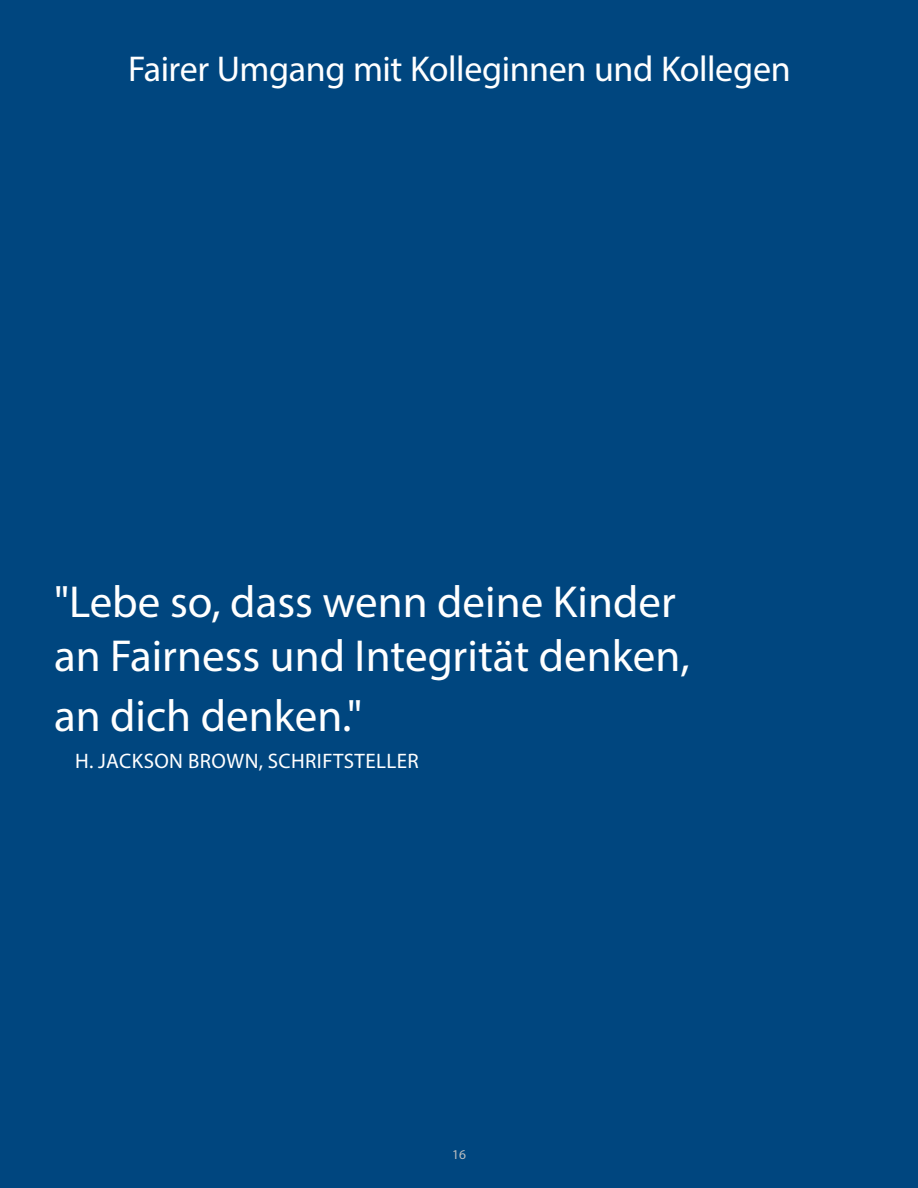
<style>
.page{position:relative;width:918px;height:1188px;background:#00467f}
.page>*{position:absolute;margin:0;border:0;box-sizing:border-box;transform-origin:0 0}
.t1{font:45px/54px "Myriad Pro";color:#fff}
.t2{font:36px "Myriad Pro";letter-spacing:-.015em;color:#fff}
.t3{font:21px "Myriad Pro";letter-spacing:.02em;color:#fff}
.t4{font:13.5px "Myriad Pro";color:#bcbec0}
</style>
<div class="page">
<p class="t2" style="left:128px;top:47px;width:664px">Fairer Umgang mit Kolleginnen und Kollegen</p>
<p class="t1" style="left:54px;top:574px;width:637px">"Lebe so, dass wenn deine Kinder an Fairness und Integrität denken,</p>
<p class="t1" style="left:54px;top:688px;width:310px">an dich denken."</p>
<p class="t3" style="left:75px;top:748px;width:345px">H. JACKSON BROWN, SCHRIFTSTELLER</p>
<p class="t4" style="left:452px;top:1146px;width:15px">16</p>
</div>
